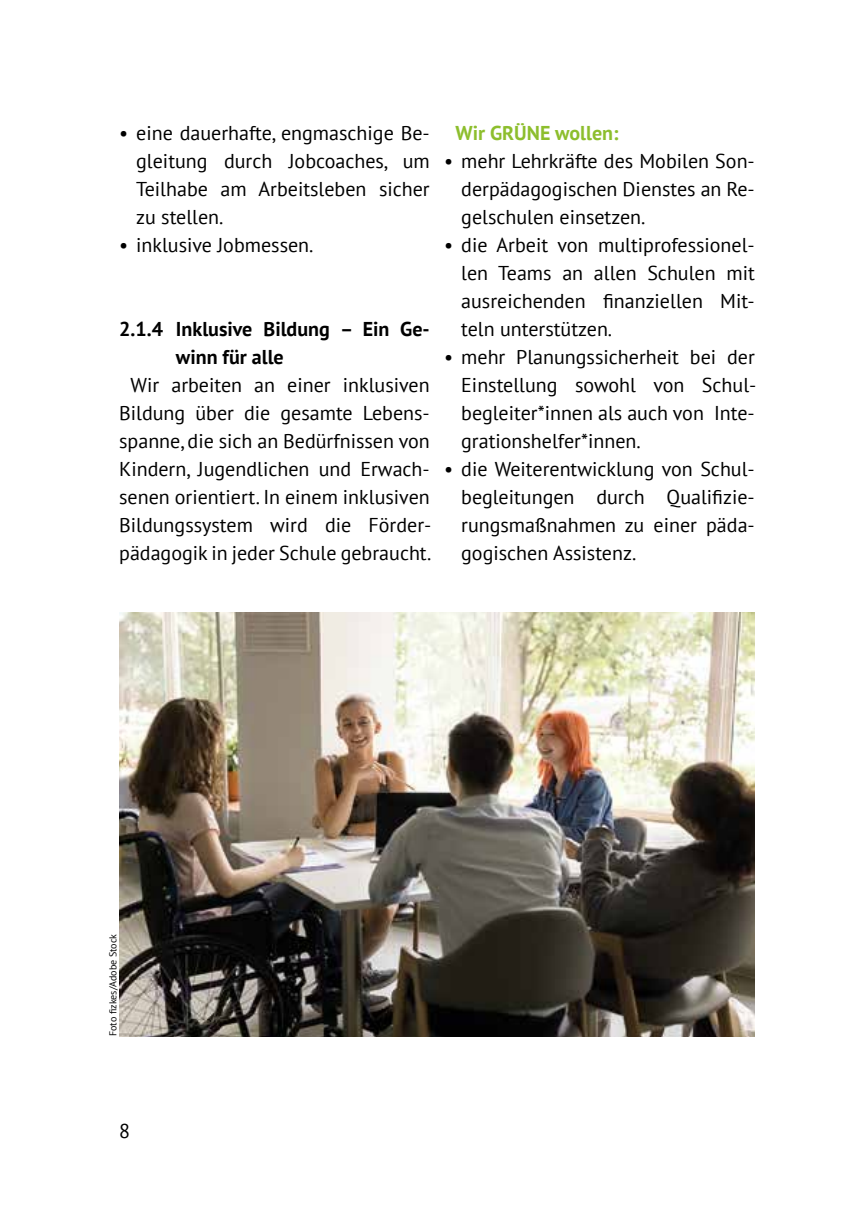
<style>
.page{position:relative;width:857px;height:1225px;background:#fff}
.page>*{position:absolute;margin:0;border:0;box-sizing:border-box;transform-origin:0 0}
.t1{font:20px/28px "PT Sans";color:#000;text-align:justify}
.t2{font:700 20px/28px "PT Sans";color:#000}
.t3{font:700 20px "PT Sans";color:#8dbe2d}
.t4{font:10px "PT Sans";color:#000}
</style>
<div class="page">
<img style="left:119px;top:612px;width:635px;height:424px">
<p class="t1" style="left:136px;top:118px;width:295px;text-indent:-17px">• eine dauerhafte, engmaschige Be&shy;gleitung durch Jobcoaches, um Teilhabe am Arbeitsleben sicher zu stellen.</p>
<p class="t1" style="left:119px;top:230px;width:196px">• inklusive Jobmessen.</p>
<p class="t2" style="left:176px;top:314px;width:255px;text-indent:-57px">2.1.4 Inklusive Bildung – Ein Ge&shy;winn für alle</p>
<p class="t1" style="left:119px;top:370px;width:313px;text-align:center">Wir arbeiten an einer inklusiven Bildung über die gesamte Lebens&shy;spanne, die sich an Bedürfnissen von Kindern, Jugendlichen und Erwach&shy;senen orientiert. In einem inklusiven Bildungssystem wird die Förder&shy;pädagogik in jeder Schule gebraucht.</p>
<p class="t3" style="left:455px;top:119px;width:164px">Wir GRÜNE wollen:</p>
<p class="t1" style="left:461px;top:146px;width:295px;text-indent:-17px">• mehr Lehrkräfte des Mobilen Son&shy;derpädagogischen Dienstes an Re&shy;gelschulen einsetzen.</p>
<p class="t1" style="left:461px;top:230px;width:295px;text-indent:-17px">• die Arbeit von multiprofessionel&shy;len Teams an allen Schulen mit ausreichenden finanziellen Mit&shy;teln unterstützen.</p>
<p class="t1" style="left:461px;top:342px;width:296px;text-indent:-17px">• mehr Planungssicherheit bei der Einstellung sowohl von Schul&shy;begleiter*innen als auch von Inte&shy;grationshelfer*innen.</p>
<p class="t1" style="left:461px;top:454px;width:295px;text-indent:-17px">• die Weiterentwicklung von Schul&shy;begleitungen durch Qualifizie&shy;rungsmaßnahmen zu einer päda&shy;gogischen Assistenz.</p>
<p class="t4" style="left:106px;top:1036px;width:104px;rotate:-90deg">Foto fizkes/Adobe Stock</p>
<p class="t1" style="left:119px;top:1116px;width:12px">8</p>
</div>
